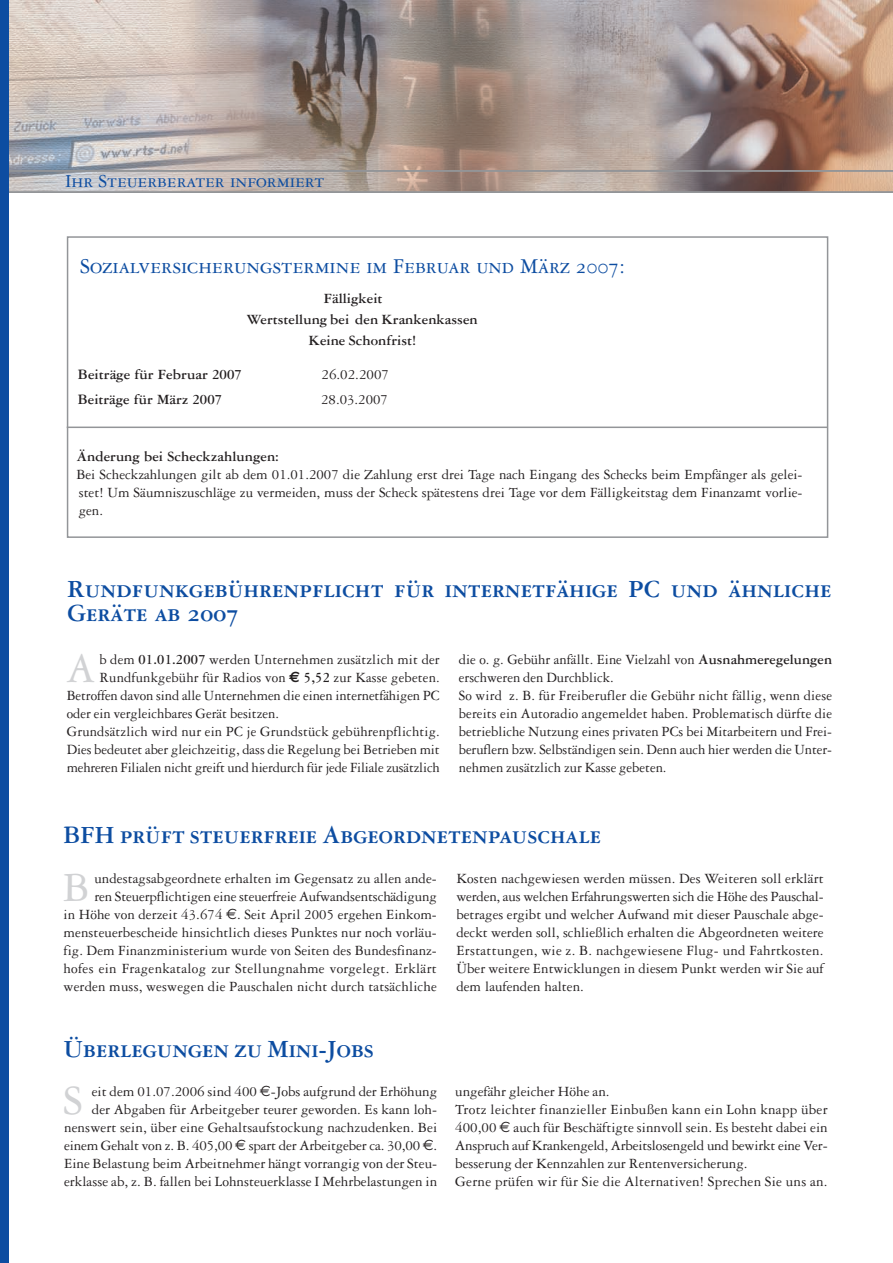
<style>
.page{position:relative;width:893px;height:1263px;background:#fff}
.page>*{position:absolute;margin:0;border:0;box-sizing:border-box;transform-origin:0 0}
.t1{font:44.4px "Garamond Three";color:#d1d2d4}
.t2{font:26.25px/24px "Garamond Three Bold SC";color:#0d4da1}
.t3{font:22.5px "Garamond Three SC";color:#0d4da1}
.t4{font:19.5px "Garamond Three SC";color:#0d4da1}
.t5{font:15px/18px "Garamond Three";color:#231f20;text-align:justify}
.t6{font:700 15px "Garamond Three";color:#231f20}
.s1{font-weight:700}
.s2{font-family:"Euro Sans";font-weight:700}
.s3{font-family:"Euro Sans"}
</style>
<div class="page">
<img style="left:8px;top:0;width:884px;height:191px">
<hr style="left:0;top:191px;width:892px;height:2px;background:#939598">
<hr style="left:0;top:170px;width:892px;height:2px;background:#939598">
<div style="left:0;top:0;width:8px;height:1263px;background:#0d4da1"></div>
<div style="left:67px;top:236px;width:761px;height:302px;border:2px solid #939598"></div>
<hr style="left:67px;top:427px;width:760px;height:1px;background:#939598">
<h3 class="t4" style="left:65px;top:175px;width:261px">Ihr Steuerberater informiert</h3>
<h3 class="t3" style="left:80px;top:258px;width:546px">Sozialversicherungstermine im Februar und März 2007:</h3>
<p class="t6" style="left:324px;top:293px;width:60px">Fälligkeit</p>
<p class="t6" style="left:247px;top:314px;width:233px">Wertstellung bei den Krankenkassen</p>
<p class="t6" style="left:308px;top:335px;width:109px">Keine Schonfrist!</p>
<p class="t6" style="left:78px;top:369px;width:166px">Beiträge für Februar 2007</p>
<p class="t5" style="left:321px;top:366px;width:69px">26.02.2007</p>
<p class="t6" style="left:78px;top:394px;width:146px">Beiträge für März 2007</p>
<p class="t5" style="left:321px;top:392px;width:68px">28.03.2007</p>
<p class="t6" style="left:76px;top:451px;width:204px">Änderung bei Scheckzahlungen:</p>
<p class="t5" style="left:76px;top:467px;width:727px">Bei Scheckzahlungen gilt ab dem 01.01.2007 die Zahlung erst drei Tage nach Eingang des Schecks beim Empfänger als gelei&shy;stet! Um Säumniszuschläge zu vermeiden, muss der Scheck spätestens drei Tage vor dem Fälligkeitstag dem Finanzamt vorlie&shy;gen.</p>
<h2 class="t2" style="left:68px;top:579px;width:765px">Rundfunkgebührenpflicht für internetfähige PC und ähnliche<br>Geräte ab 2007</h2>
<h1 class="t1" style="left:66px;top:653px;width:30px">A</h1>
<p class="t5" style="left:99px;top:652px;width:342px">b dem <span class="s1">01.01.2007</span> werden Unternehmen zusätzlich mit der</p>
<p class="t5" style="left:99px;top:670px;width:342px">Rundfunkgebühr für Radios von <span class="s2">€</span> <span class="s1">5,52</span> zur Kasse gebeten.</p>
<p class="t5" style="left:67px;top:688px;width:374px">Betroffen davon sind alle Unternehmen die einen internetfähigen PC</p>
<p class="t5" style="left:67px;top:706px;width:214px">oder ein vergleichbares Gerät besitzen.</p>
<p class="t5" style="left:67px;top:724px;width:374px">Grundsätzlich wird nur ein PC je Grundstück gebührenpflichtig.</p>
<p class="t5" style="left:67px;top:742px;width:374px">Dies bedeutet aber gleichzeitig, dass die Regelung bei Betrieben mit</p>
<p class="t5" style="left:67px;top:760px;width:374px">mehreren Filialen nicht greift und hierdurch für jede Filiale zusätzlich</p>
<p class="t5" style="left:459px;top:652px;width:375px;text-align:left">die o. g. Gebühr anfällt. Eine Vielzahl von <span class="s1">Ausnahmeregelungen </span>erschweren den Durchblick.<br>So wird z. B. für Freiberufler die Gebühr nicht fällig, wenn diese bereits ein Autoradio angemeldet haben. Problematisch dürfte die betriebliche Nutzung eines privaten PCs bei Mitarbeitern und Frei&shy;beruflern bzw. Selbständigen sein. Denn auch hier werden die Unter&shy;nehmen zusätzlich zur Kasse gebeten.</p>
<h2 class="t2" style="left:64px;top:825px;width:539px">BFH prüft steuerfreie Abgeordnetenpauschale</h2>
<h1 class="t1" style="left:63px;top:872px;width:29px">B</h1>
<p class="t5" style="left:64px;top:871px;width:375px;text-align:right">undestagsabgeordnete erhalten im Gegensatz zu allen ande-<br>ren Steuerpflichtigen eine steuerfreie Aufwandsentschädigung<br>in Höhe von derzeit 43.674 <span class="s3">€</span>. Seit April 2005 ergehen Einkom&shy;mensteuerbescheide hinsichtlich dieses Punktes nur noch vorläu&shy;fig. Dem Finanzministerium wurde von Seiten des Bundesfinanz&shy;hofes ein Fragenkatalog zur Stellungnahme vorgelegt. Erklärt werden muss, weswegen die Pauschalen nicht durch tatsächliche</p>
<p class="t5" style="left:456px;top:871px;width:369px">Kosten nachgewiesen werden müssen. Des Weiteren soll erklärt werden, aus welchen Erfahrungswerten sich die Höhe des Pauschal&shy;betrages ergibt und welcher Aufwand mit dieser Pauschale abge&shy;deckt werden soll, schließlich erhalten die Abgeordneten weitere Erstattungen, wie z. B. nachgewiesene Flug- und Fahrtkosten.<br>Über weitere Entwicklungen in diesem Punkt werden wir Sie auf dem laufenden halten.</p>
<h2 class="t2" style="left:63px;top:1039px;width:311px">Überlegungen zu Mini-Jobs</h2>
<h1 class="t1" style="left:63px;top:1085px;width:21px">S</h1>
<p class="t5" style="left:64px;top:1084px;width:374px;text-align:right">eit dem 01.07.2006 sind 400 <span class="s3">€</span>-Jobs aufgrund der Erhöhung<br>der Abgaben für Arbeitgeber teurer geworden. Es kann loh&shy;nenswert sein, über eine Gehaltsaufstockung nachzudenken. Bei einem Gehalt von z. B. 405,00 <span class="s3">€</span> spart der Arbeitgeber ca. 30,00 <span class="s3">€</span>.<br>Eine Belastung beim Arbeitnehmer hängt vorrangig von der Steu&shy;erklasse ab, z. B. fallen bei Lohnsteuerklasse I Mehrbelastungen in</p>
<p class="t5" style="left:455px;top:1084px;width:374px;text-align:left">ungefähr gleicher Höhe an.<br>Trotz leichter finanzieller Einbußen kann ein Lohn knapp über 400,00 <span class="s3">€</span> auch für Beschäftigte sinnvoll sein. Es besteht dabei ein Anspruch auf Krankengeld, Arbeitslosengeld und bewirkt eine Ver&shy;besserung der Kennzahlen zur Rentenversicherung.<br>Gerne prüfen wir für Sie die Alternativen! Sprechen Sie uns an.</p>
</div>
